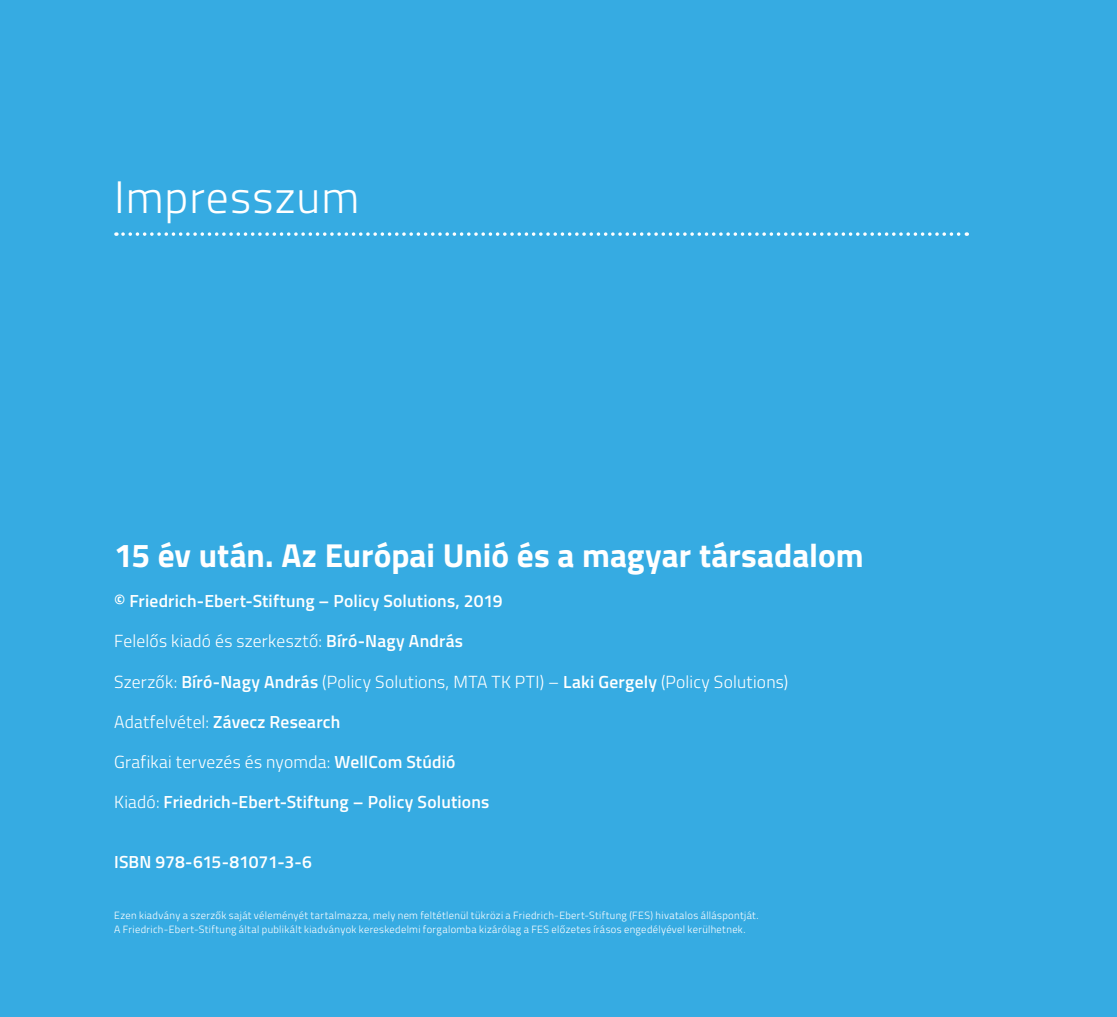
<style>
.page{position:relative;width:1117px;height:1017px;background:#fff}
.page>*{position:absolute;margin:0;border:0;box-sizing:border-box;transform-origin:0 0}
.Alcím_1_NEM_számozva{font:300 45.5px "Titillium Web";letter-spacing:.025em;color:#fff}
.FŐSZÖVEG{font:700 33.25px "Titillium Web";color:#fff}
.FŐSZÖVEG-2{font:300 17.5px "Titillium Web";letter-spacing:.01em;color:#fff}
.FŐSZÖVEG-3{font:600 17.5px "Titillium Web";letter-spacing:.01em;color:#fff}
.FŐSZÖVEG-4{font:300 10.5px "Titillium Web";letter-spacing:.03em;color:#fff}
.s1{font-weight:600}
.s2{font-weight:300}
</style>
<div class="page">
<div style="left:0;top:0;width:1116px;height:1017px;background:#36abe2"></div>
<svg style="left:123px;top:232px;width:844px;height:4px"></svg>
<p class="Alcím_1_NEM_számozva" style="left:114px;top:164px;width:247px">Impresszum</p>
<p class="FŐSZÖVEG" style="left:114px;top:530px;width:751px">15 év után. Az Európai Unió és a magyar társadalom</p>
<p class="FŐSZÖVEG-3" style="left:114px;top:588px;width:390px">© Friedrich-Ebert-Stiftung – Policy Solutions, 2019</p>
<p class="FŐSZÖVEG-2" style="left:114px;top:629px;width:350px">Felelős kiadó és szerkesztő: <span class="s1">Bíró-Nagy András</span></p>
<p class="FŐSZÖVEG-2" style="left:114px;top:669px;width:675px">Szerzők: <span class="s1">Bíró-Nagy András</span> (Policy Solutions, MTA TK PTI) – <span class="s1">Laki Gergely</span> (Policy Solutions)</p>
<p class="FŐSZÖVEG-3" style="left:114px;top:709px;width:227px"><span class="s2">Adatfelvétel:</span> Závecz Research</p>
<p class="FŐSZÖVEG-2" style="left:114px;top:749px;width:342px">Grafikai tervezés és nyomda: <span class="s1">WellCom Stúdió</span></p>
<p class="FŐSZÖVEG-3" style="left:114px;top:789px;width:376px"><span class="s2">Kiadó:</span> Friedrich-Ebert-Stiftung – Policy Solutions</p>
<p class="FŐSZÖVEG-3" style="left:114px;top:849px;width:199px">ISBN 978-615-81071-3-6</p>
<p class="FŐSZÖVEG-4" style="left:114px;top:907px;width:645px">Ezen kiadvány a szerzők saját véleményét tartalmazza, mely nem feltétlenül tükrözi a Friedrich-Ebert-Stiftung (FES) hivatalos álláspontját.</p>
<p class="FŐSZÖVEG-4" style="left:114px;top:921px;width:632px">A Friedrich-Ebert-Stiftung által publikált kiadványok kereskedelmi forgalomba kizárólag a FES előzetes írásos engedélyével kerülhetnek.</p>
</div>
